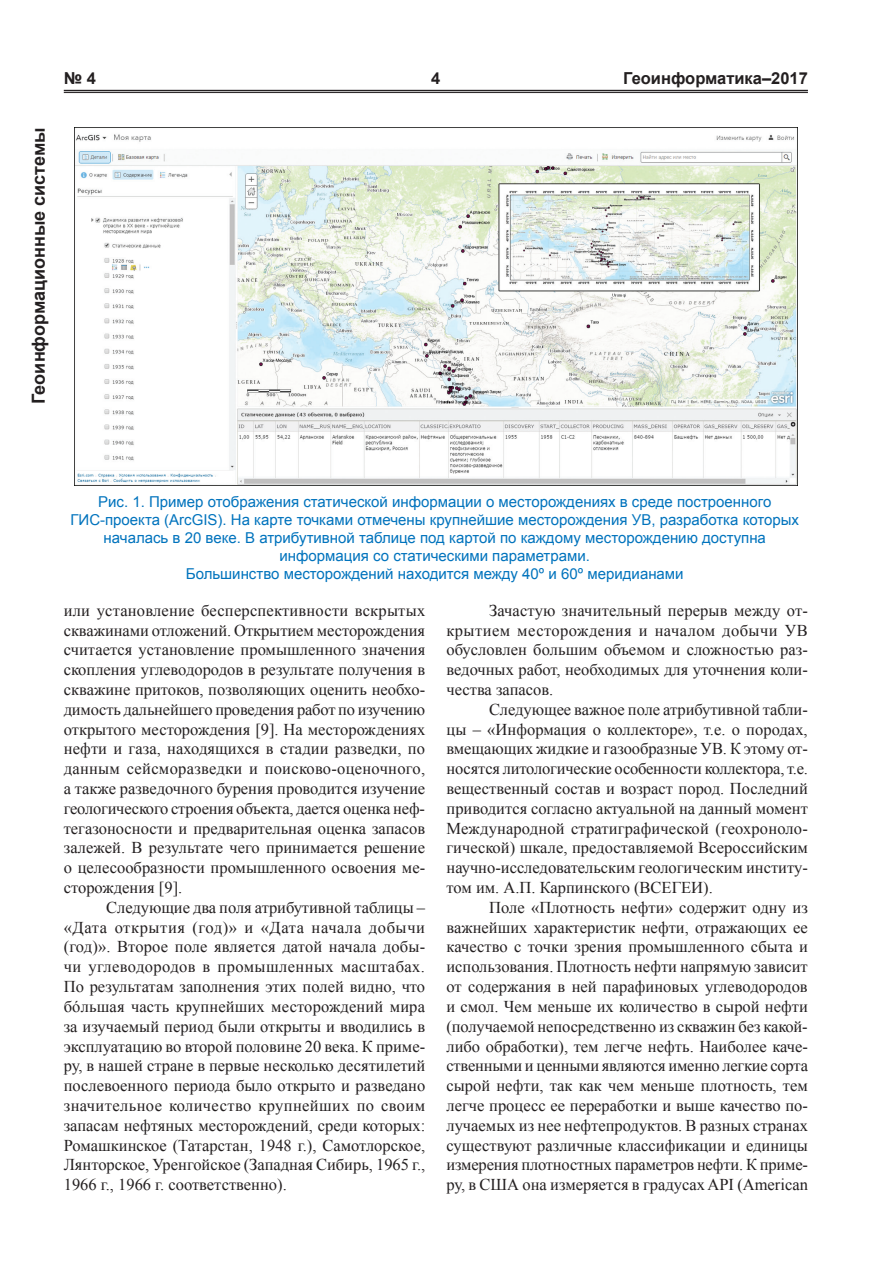
<style>
.page{position:relative;width:893px;height:1263px;background:#fff}
.page>*{position:absolute;margin:0;border:0;box-sizing:border-box;transform-origin:0 0}
.t1{font:700 18px "Arial";color:#231f20}
.t2{font:16.5px/19.8px "Times New Roman";color:#231f20;text-align:justify}
.t3{font:700 16.5px "Arial";color:#231f20}
.t4{font:15px/18px "Arial";color:#0073bd;text-align:center}
</style>
<div class="page">
<hr style="left:64px;top:90px;width:744px;height:1px;background:#231f20">
<hr style="left:64px;top:92px;width:744px;height:1px;background:#231f20">
<img style="left:74px;top:128px;width:723px;height:357px">
<p class="t1" style="left:27px;top:404px;width:278px;rotate:-90deg">Геоинформационные системы</p>
<p class="t3" style="left:64px;top:68px;width:34px">№ 4</p>
<p class="t3" style="left:431px;top:68px;width:11px">4</p>
<p class="t3" style="left:623px;top:68px;width:186px">Геоинформатика–2017</p>
<p class="t4" style="left:70px;top:493px;width:730px">Рис. 1. Пример отображения статической информации о месторождениях в среде построенного ГИС-проекта (ArcGIS). На карте точками отмечены крупнейшие месторождения УВ, разработка которых началась в 20 веке. В атрибутивной таблице под картой по каждому месторождению доступна информация со статическими параметрами.<br>Большинство месторождений находится между 40º и 60º меридианами</p>
<p class="t2" style="left:64px;top:600px;width:363px">или установление бесперспективности вскрытых скважинами отложений. Открытием месторождения считается установление промышленного значения скопления углеводородов в результате получения в скважине притоков, позволяющих оценить необхо&shy;димость дальнейшего проведения работ по изучению открытого месторождения [9]. На месторождениях нефти и газа, находящихся в стадии разведки, по данным сейсморазведки и поисково-оценочного, а также разведочного бурения проводится изучение геологического строения объекта, дается оценка неф&shy;тегазоносности и предварительная оценка запасов залежей. В результате чего принимается решение о целесообразности промышленного освоения ме&shy;сторождения [9].</p>
<p class="t2" style="left:64px;top:897px;width:363px;text-indent:43px">Следующие два поля атрибутивной таблицы – «Дата открытия (год)» и «Дата начала добычи (год)». Второе поле является датой начала добы&shy;чи углеводородов в промышленных масштабах.<br>По результатам заполнения этих полей видно, что бóльшая часть крупнейших месторождений мира за изучаемый период были открыты и вводились в эксплуатацию во второй половине 20 века. К приме&shy;ру, в нашей стране в первые несколько десятилетий послевоенного периода было открыто и разведано значительное количество крупнейших по своим запасам нефтяных месторождений, среди которых:<br>Ромашкинское (Татарстан, 1948 г.), Самотлорское, Лянторское, Уренгойское (Западная Сибирь, 1965 г., 1966 г., 1966 г. соответственно).</p>
<p class="t2" style="left:446px;top:600px;width:363px;text-indent:43px">Зачастую значительный перерыв между от&shy;крытием месторождения и началом добычи УВ обусловлен большим объемом и сложностью раз&shy;ведочных работ, необходимых для уточнения коли&shy;чества запасов.</p>
<p class="t2" style="left:446px;top:699px;width:363px;text-indent:43px">Следующее важное поле атрибутивной табли&shy;цы – «Информация о коллекторе», т.е. о породах, вмещающих жидкие и газообразные УВ. К этому от&shy;носятся литологические особенности коллектора, т.е. вещественный состав и возраст пород. Последний приводится согласно актуальной на данный момент Международной стратиграфической (геохроноло&shy;гической) шкале, предоставляемой Всероссийским научно-исследовательским геологическим институ&shy;том им. А.П. Карпинского (ВСЕГЕИ).</p>
<p class="t2" style="left:446px;top:897px;width:363px;text-indent:43px">Поле «Плотность нефти» содержит одну из важнейших характеристик нефти, отражающих ее качество с точки зрения промышленного сбыта и использования. Плотность нефти напрямую зависит от содержания в ней парафиновых углеводородов и смол. Чем меньше их количество в сырой нефти (получаемой непосредственно из скважин без какой&shy;либо обработки), тем легче нефть. Наиболее каче&shy;ственными и ценными являются именно легкие сорта сырой нефти, так как чем меньше плотность, тем легче процесс ее переработки и выше качество по&shy;лучаемых из нее нефтепродуктов. В разных странах существуют различные классификации и единицы измерения плотностных параметров нефти. К приме&shy;ру, в США она измеряется в градусах API (American</p>
</div>
